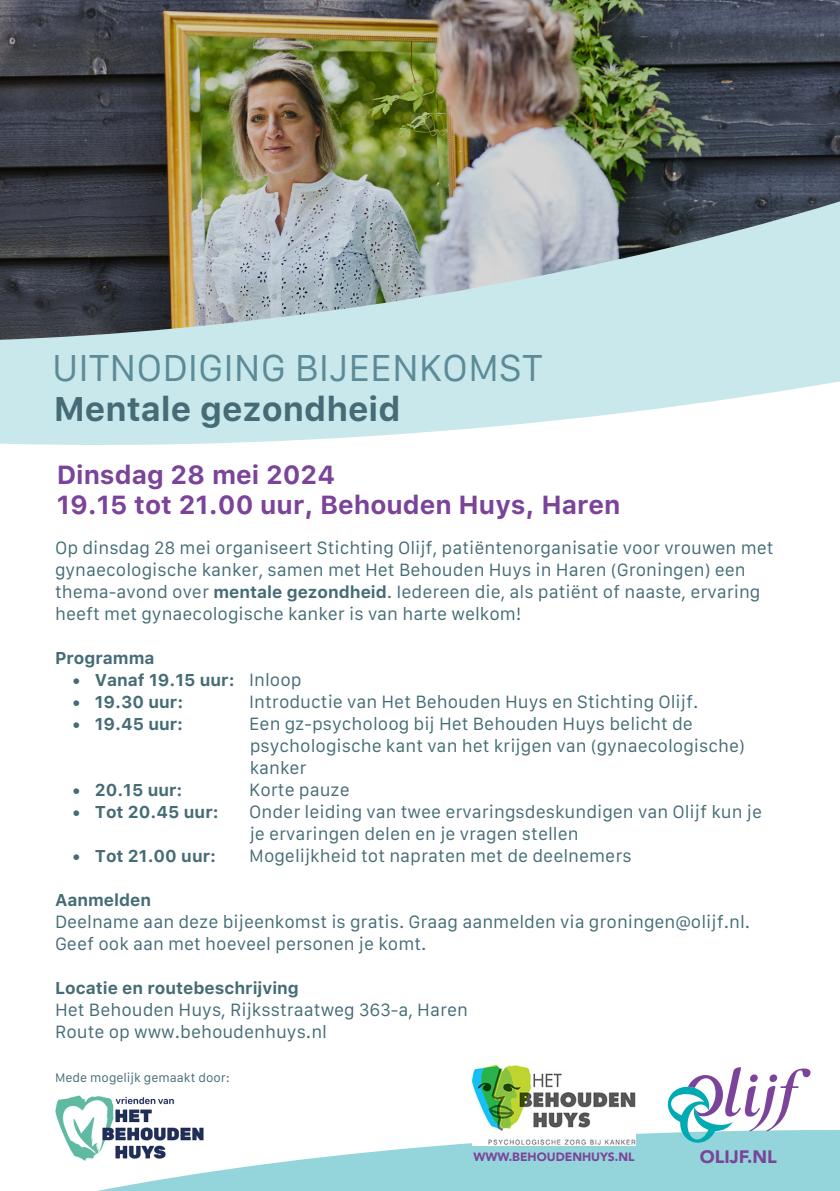
<style>
.page{position:relative;width:840px;height:1191px;background:#fff}
.page>*{position:absolute;margin:0;border:0;box-sizing:border-box;transform-origin:0 0}
.t1{font:35.8px "Galvji";color:#5c8b98}
.t2{font:700 34px "Galvji";color:#456c76}
.t3{font:700 26px "Galvji";color:#7b4399}
.t4{font:900 18px "Avenir";color:#7b4399}
.t5{font:17px/22px "Galvji";color:#456c76}
.t6{font:700 17px "Galvji";color:#456c76}
.t7{font:12px "Galvji";color:#456c76}
.t8{font:900 12px "Avenir";color:#7b4399}
.s1{font-weight:700}
.s2{font-weight:400}
</style>
<div class="page">
<svg style="left:0;top:383px;width:829px;height:62px;fill:#c8e8eb"></svg>
<svg style="left:84px;top:1127px;width:755px;height:64px;fill:#93d5da"></svg>
<div style="left:0;top:340px;width:839px;height:43px;background:#c8e8eb"></div>
<img style="left:0;top:0;width:839px;height:340px">
<svg style="left:665px;top:1067px;width:145px;height:77px"></svg>
<img style="left:56px;top:1095px;width:147px;height:65px">
<img style="left:472px;top:1065px;width:163px;height:80px">
<p class="t1" style="left:52px;top:348px;width:492px">UITNODIGING BIJEENKOMST</p>
<p class="t2" style="left:54px;top:389px;width:348px">Mentale gezondheid</p>
<p class="t3" style="left:57px;top:459px;width:280px">Dinsdag 28 mei 2024</p>
<p class="t3" style="left:57px;top:489px;width:565px">19.15 tot 21.00 uur, Behouden Huys, Haren</p>
<p class="t5" style="left:55px;top:537px;width:719px">Op dinsdag 28 mei organiseert Stichting Olijf, patiëntenorganisatie voor vrouwen met gynaecologische kanker, samen met Het Behouden Huys in Haren (Groningen) een thema-avond over <span class="s1">mentale gezondheid</span>. Iedereen die, als patiënt of naaste, ervaring heeft met gynaecologische kanker is van harte welkom!</p>
<p class="t6" style="left:55px;top:647px;width:101px">Programma</p>
<p class="t6" style="left:72px;top:669px;width:231px">• Vanaf 19.15 uur: <span class="s2">Inloop</span></p>
<p class="t6" style="left:72px;top:691px;width:113px">• 19.30 uur:</p>
<p class="t5" style="left:249px;top:691px;width:450px">Introductie van Het Behouden Huys en Stichting Olijf.</p>
<p class="t6" style="left:72px;top:713px;width:113px">• 19.45 uur:</p>
<p class="t5" style="left:249px;top:713px;width:497px">Een gz-psycholoog bij Het Behouden Huys belicht de psychologische kant van het krijgen van (gynaecologische) kanker</p>
<p class="t6" style="left:72px;top:779px;width:112px">• 20.15 uur:</p>
<p class="t5" style="left:249px;top:779px;width:102px">Korte pauze</p>
<p class="t6" style="left:72px;top:801px;width:148px">• Tot 20.45 uur:</p>
<p class="t5" style="left:249px;top:801px;width:514px">Onder leiding van twee ervaringsdeskundigen van Olijf kun je je ervaringen delen en je vragen stellen</p>
<p class="t6" style="left:72px;top:845px;width:145px">• Tot 21.00 uur:</p>
<p class="t5" style="left:249px;top:845px;width:384px">Mogelijkheid tot napraten met de deelnemers</p>
<p class="t6" style="left:55px;top:889px;width:98px">Aanmelden</p>
<p class="t5" style="left:55px;top:911px;width:696px">Deelname aan deze bijeenkomst is gratis. Graag aanmelden via groningen@olijf.nl.<br>Geef ook aan met hoeveel personen je komt.</p>
<p class="t6" style="left:55px;top:977px;width:245px">Locatie en routebeschrijving</p>
<p class="t5" style="left:55px;top:999px;width:414px">Het Behouden Huys, Rijksstraatweg 363-a, Haren</p>
<p class="t5" style="left:55px;top:1021px;width:273px">Route op www.behoudenhuys.nl</p>
<p class="t7" style="left:55px;top:1070px;width:176px">Mede mogelijk gemaakt door:</p>
<p class="t8" style="left:473px;top:1146px;width:162px">WWW.BEHOUDENHUYS.NL</p>
<p class="t4" style="left:699px;top:1140px;width:78px">OLIJF.NL</p>
</div>
